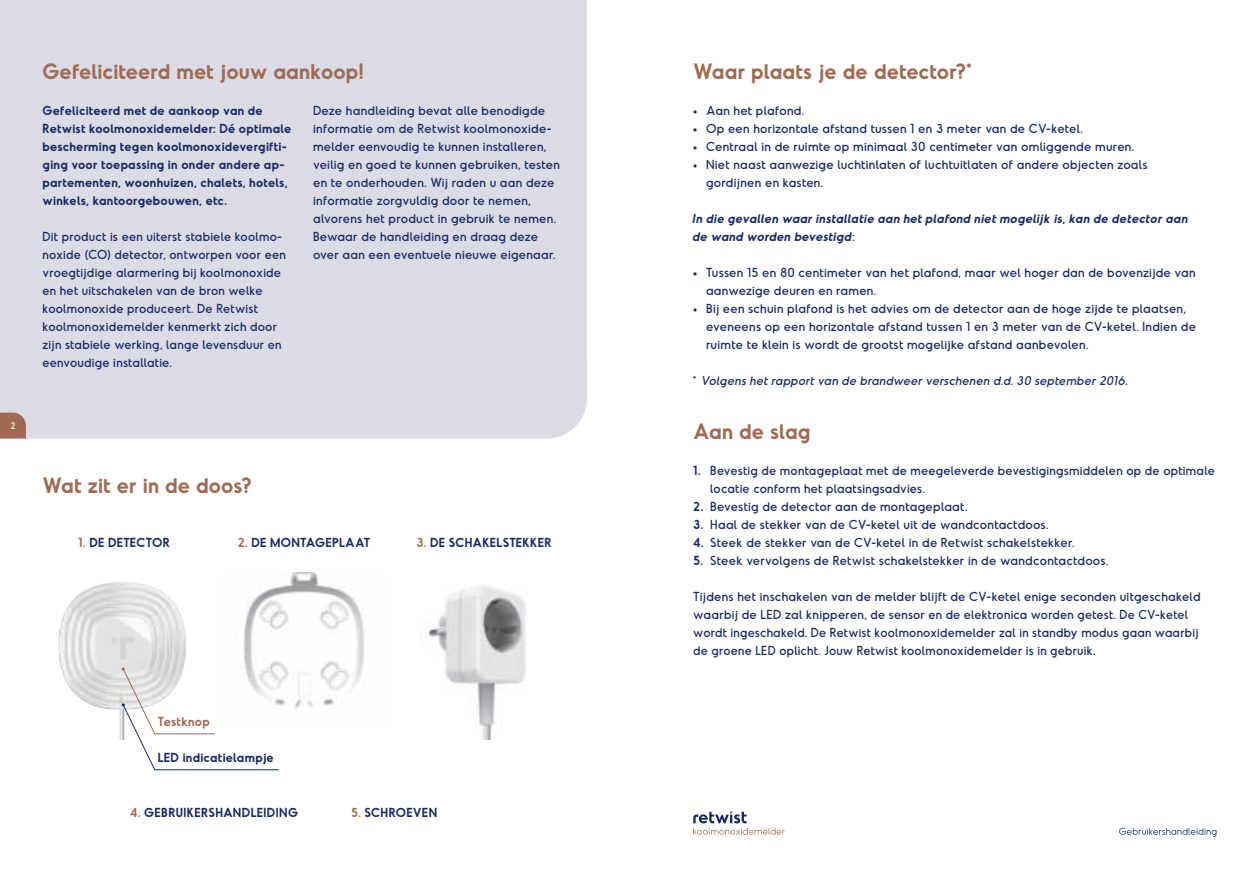
<style>
.page{position:relative;width:1259px;height:893px;background:#fff}
.page>*{position:absolute;margin:0;border:0;box-sizing:border-box;transform-origin:0 0}
.t1{font:600 21px "Odudo";letter-spacing:.005em;color:#9f6c53}
.t2{font:12.3px/18px "Odudo";letter-spacing:.02em;color:#182a65}
.t3{font:600 12.3px/18px "Odudo";letter-spacing:.02em;color:#182a65}
.t4{font:italic 600 12.3px/18px "Odudo";letter-spacing:.02em;color:#182a65}
.t5{font:600 12.3px "Odudo";letter-spacing:.02em;color:#9f6c53}
.t6{font:italic 12px "Odudo";letter-spacing:.02em;color:#182a65}
.t7{font:9px "Odudo";color:#fff}
.s1{color:#9f6c53}
.s2{font-weight:400;font-style:normal}
.s3{font-weight:600}
</style>
<div class="page">
<div style="left:0;top:0;width:587px;height:439px;background:#dbdbe6"></div>
<img style="left:425px;top:585px;width:101px;height:155px">
<svg style="left:59px;top:582px;width:220px;height:188px"></svg>
<svg style="left:1119px;top:828px;width:97px;height:9px"></svg>
<svg style="left:0;top:413px;width:26px;height:26px"></svg>
<img style="left:223px;top:573px;width:142px;height:155px">
<svg style="left:693px;top:811px;width:92px;height:24px"></svg>
<p class="t7" style="left:10px;top:422px;width:7px">2</p>
<h1 class="t1" style="left:43px;top:62px;width:322px">Gefeliciteerd met jouw aankoop!</h1>
<p class="t3" style="left:43px;top:102px;width:250px">Gefeliciteerd met de aankoop van de Retwist koolmonoxidemelder: Dé optimale bescherming tegen koolmonoxidevergifti&shy;ging voor toepassing in onder andere ap&shy;partementen, woonhuizen, chalets, hotels, winkels, kantoorgebouwen, etc.</p>
<p class="t2" style="left:43px;top:228px;width:245px">Dit product is een uiterst stabiele koolmo&shy;noxide (CO) detector, ontworpen voor een vroegtijdige alarmering bij koolmonoxide en het uitschakelen van de bron welke koolmonoxide produceert. De Retwist koolmonoxidemelder kenmerkt zich door zijn stabiele werking, lange levensduur en eenvoudige installatie.</p>
<p class="t2" style="left:313px;top:102px;width:248px">Deze handleiding bevat alle benodigde informatie om de Retwist koolmonoxide&shy;melder eenvoudig te kunnen installeren, veilig en goed te kunnen gebruiken, testen en te onderhouden. Wij raden u aan deze informatie zorgvuldig door te nemen, alvorens het product in gebruik te nemen.<br>Bewaar de handleiding en draag deze over aan een eventuele nieuwe eigenaar.</p>
<h1 class="t1" style="left:43px;top:476px;width:211px">Wat zit er in de doos?</h1>
<p class="t3" style="left:78px;top:534px;width:93px"><span class="s1">1.</span> DE DETECTOR</p>
<p class="t3" style="left:238px;top:534px;width:134px"><span class="s1">2.</span> DE MONTAGEPLAAT</p>
<p class="t3" style="left:416px;top:534px;width:137px"><span class="s1">3.</span> DE SCHAKELSTEKKER</p>
<p class="t5" style="left:158px;top:717px;width:54px">Testknop</p>
<p class="t3" style="left:158px;top:750px;width:117px">LED indicatielampje</p>
<p class="t3" style="left:130px;top:804px;width:170px"><span class="s1">4.</span> GEBRUIKERSHANDLEIDING</p>
<p class="t3" style="left:351px;top:804px;width:87px"><span class="s1">5.</span> SCHROEVEN</p>
<h1 class="t1" style="left:693px;top:62px;width:280px">Waar plaats je de detector?<sup>*</sup></h1>
<p class="t2" style="left:693px;top:102px;width:112px">• Aan het plafond.</p>
<p class="t2" style="left:693px;top:120px;width:391px">• Op een horizontale afstand tussen 1 en 3 meter van de CV-ketel.</p>
<p class="t2" style="left:693px;top:138px;width:442px">• Centraal in de ruimte op minimaal 30 centimeter van omliggende muren.</p>
<p class="t2" style="left:706px;top:156px;width:443px;text-indent:-13px">• Niet naast aanwezige luchtinlaten of luchtuitlaten of andere objecten zoals gordijnen en kasten.</p>
<p class="t4" style="left:693px;top:210px;width:496px">In die gevallen waar installatie aan het plafond niet mogelijk is, kan de detector aan de wand worden bevestigd<span class="s2">:</span></p>
<p class="t2" style="left:706px;top:264px;width:491px;text-indent:-13px">• Tussen 15 en 80 centimeter van het plafond, maar wel hoger dan de bovenzijde van aanwezige deuren en ramen.</p>
<p class="t2" style="left:706px;top:300px;width:491px;text-indent:-13px">• Bij een schuin plafond is het advies om de detector aan de hoge zijde te plaatsen, eveneens op een horizontale afstand tussen 1 en 3 meter van de CV-ketel. Indien de ruimte te klein is wordt de grootst mogelijke afstand aanbevolen.</p>
<p class="t6" style="left:693px;top:375px;width:437px"><sup>*</sup> Volgens het rapport van de brandweer verschenen d.d. 30 september 2016.</p>
<h1 class="t1" style="left:693px;top:422px;width:119px">Aan de slag</h1>
<p class="t2" style="left:710px;top:462px;width:506px;text-indent:-17px"><span class="s3">1.</span> Bevestig de montageplaat met de meegeleverde bevestigingsmiddelen op de optimale locatie conform het plaatsingsadvies.</p>
<p class="t2" style="left:693px;top:498px;width:276px"><span class="s3">2.</span> Bevestig de detector aan de montageplaat.</p>
<p class="t2" style="left:693px;top:516px;width:357px"><span class="s3">3.</span> Haal de stekker van de CV-ketel uit de wandcontactdoos.</p>
<p class="t2" style="left:693px;top:534px;width:383px"><span class="s3">4.</span> Steek de stekker van de CV-ketel in de Retwist schakelstekker.</p>
<p class="t2" style="left:693px;top:552px;width:416px"><span class="s3">5.</span> Steek vervolgens de Retwist schakelstekker in de wandcontactdoos.</p>
<p class="t2" style="left:693px;top:588px;width:509px">Tijdens het inschakelen van de melder blijft de CV-ketel enige seconden uitgeschakeld waarbij de LED zal knipperen, de sensor en de elektronica worden getest. De CV-ketel wordt ingeschakeld. De Retwist koolmonoxidemelder zal in standby modus gaan waarbij de groene LED oplicht. Jouw Retwist koolmonoxidemelder is in gebruik.</p>
</div>
